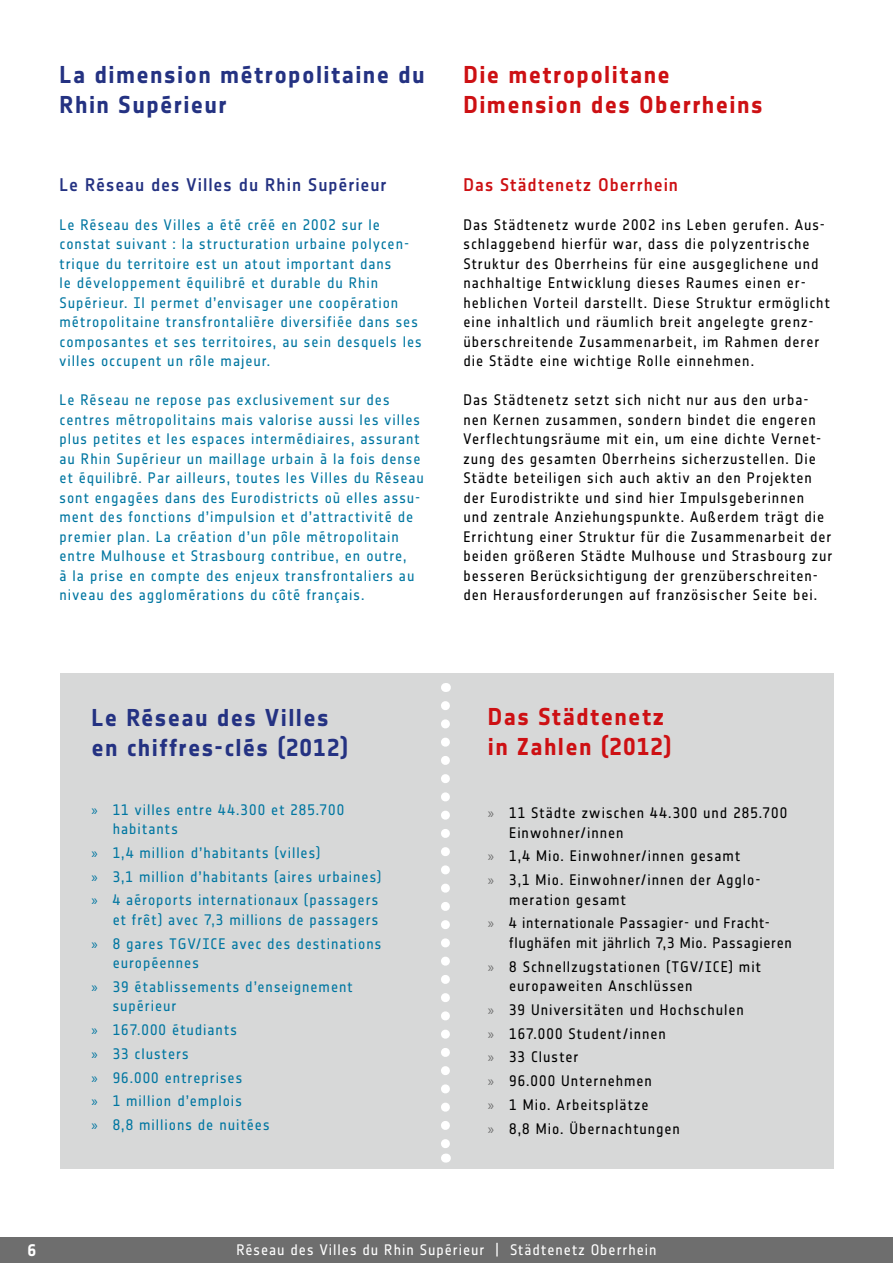
<style>
.page{position:relative;width:893px;height:1263px;background:#fff}
.page>*{position:absolute;margin:0;border:0;box-sizing:border-box;transform-origin:0 0}
.t1{font:24px/30px "Notes Bold Tf";letter-spacing:.055em;color:#243282}
.t2{font:24px/30px "Notes Bold Tf";letter-spacing:.055em;color:#cd1013}
.t3{font:18px "Notes Medium Tf";letter-spacing:.055em;color:#243282}
.t4{font:18px "Notes Medium Tf";letter-spacing:.055em;color:#cd1013}
.t5{font:16.5px "Notes Bold Tf";color:#fff}
.t6{font:15px/19.5px "Notes Regular Tf";letter-spacing:.06em;color:#000}
.t7{font:15px/19.5px "Notes Regular Tf";letter-spacing:.065em;color:#0076a1}
.t8{font:15px "Notes Regular Tf";letter-spacing:.06em;color:#fff}
.s1{font-family:"Myriad Pro"}
.s2{font-family:"Myriad Pro";color:#6e6e6e}
</style>
<div class="page">
<div style="left:0;top:1237px;width:893px;height:26px;background:#6e6e6e"></div>
<div style="left:60px;top:673px;width:773px;height:495px;background:#d7d8d8"></div>
<svg style="left:441px;top:706px;width:9px;height:456px"></svg>
<h1 class="t1" style="left:60px;top:59px;width:367px">La dimension métropolitaine du<br>Rhin Supérieur</h1>
<p class="t3" style="left:60px;top:174px;width:328px">Le Réseau des Villes du Rhin Supérieur</p>
<p class="t7" style="left:60px;top:214px;width:364px">Le Réseau des Villes a été créé en 2002 sur le constat suivant : la structuration urbaine polycen&shy;trique du territoire est un atout important dans<br>le développement équilibré et durable du Rhin Supérieur. Il permet d’envisager une coopération métropolitaine transfrontalière diversifiée dans ses composantes et ses territoires, au sein desquels les villes occupent un rôle majeur.</p>
<p class="t7" style="left:60px;top:390px;width:366px">Le Réseau ne repose pas exclusivement sur des centres métropolitains mais valorise aussi les villes plus petites et les espaces intermédiaires, assurant au Rhin Supérieur un maillage urbain à la fois dense et équilibré. Par ailleurs, toutes les Villes du Réseau sont engagées dans des Eurodistricts où elles assu&shy;ment des fonctions d’impulsion et d’attractivité de premier plan. La création d’un pôle métropolitain entre Mulhouse et Strasbourg contribue, en outre,<br>à la prise en compte des enjeux transfrontaliers au niveau des agglomérations du côté français.</p>
<h1 class="t2" style="left:463px;top:59px;width:301px">Die metropolitane<br>Dimension des Oberrheins</h1>
<p class="t4" style="left:463px;top:174px;width:216px">Das Städtenetz Oberrhein</p>
<p class="t6" style="left:463px;top:214px;width:368px">Das Städtenetz wurde 2002 ins Leben gerufen. Aus&shy;schlaggebend hierfür war, dass die polyzentrische Struktur des Oberrheins für eine ausgeglichene und nachhaltige Entwicklung dieses Raumes einen er&shy;heblichen Vorteil darstellt. Diese Struktur ermöglicht eine inhaltlich und räumlich breit angelegte grenz&shy;überschreitende Zusammenarbeit, im Rahmen derer die Städte eine wichtige Rolle einnehmen.</p>
<p class="t6" style="left:463px;top:390px;width:370px">Das Städtenetz setzt sich nicht nur aus den urba&shy;nen Kernen zusammen, sondern bindet die engeren Verflechtungsräume mit ein, um eine dichte Vernet&shy;zung des gesamten Oberrheins sicherzustellen. Die Städte beteiligen sich auch aktiv an den Projekten der Eurodistrikte und sind hier Impulsgeberinnen<br>und zentrale Anziehungspunkte. Außerdem trägt die Errichtung einer Struktur für die Zusammenarbeit der beiden größeren Städte Mulhouse und Strasbourg zur besseren Berücksichtigung der grenzüberschreiten&shy;den Herausforderungen auf französischer Seite bei.</p>
<h1 class="t1" style="left:91px;top:703px;width:258px">Le Réseau des Villes en chiffres-clés (2012)</h1>
<p class="t7" style="left:113px;top:800px;width:233px;text-indent:-21px"><span class="s1">»</span> 11 villes entre 44.300 et 285.700 habitants</p>
<p class="t7" style="left:91px;top:841px;width:291px;line-height:23.7px"><span class="s1">»</span> 1,4 million d’habitants (villes)<br><span class="s1">»</span> 3,1 million d’habitants (aires urbaines) <span class="s1">»</span> 4 aéroports internationaux (passagers</p>
<p class="t7" style="left:91px;top:908px;width:291px;line-height:23.7px;text-align:right">et frêt) avec 7,3 millions de passagers<br><span class="s1">»</span> 8 gares TGV/ICE avec des destinations</p>
<p class="t7" style="left:91px;top:951px;width:263px;line-height:23.7px;text-indent:21px">européennes<br><span class="s1">»</span> 39 établissements d’enseignement</p>
<p class="t7" style="left:91px;top:994px;width:180px;line-height:23.7px;text-indent:21px">supérieur<br><span class="s1">»</span> 167.000 étudiants<br><span class="s1">»</span> 33 clusters<br><span class="s1">»</span> 96.000 entreprises<br><span class="s1">»</span> 1 million d’emplois<br><span class="s1">»</span> 8,8 millions de nuitées</p>
<h1 class="t2" style="left:488px;top:702px;width:185px">Das Städtenetz in Zahlen (2012)</h1>
<p class="t6" style="left:509px;top:803px;width:279px;text-indent:-21px"><span class="s2">»</span> 11 Städte zwischen 44.300 und 285.700<br>Einwohner/innen</p>
<p class="t6" style="left:488px;top:844px;width:272px;line-height:23.7px"><span class="s2">»</span> 1,4 Mio. Einwohner/innen gesamt<br><span class="s2">»</span> 3,1 Mio. Einwohner/innen der Agglo-</p>
<p class="t6" style="left:488px;top:887px;width:283px;line-height:23.7px;text-indent:21px">meration gesamt<br><span class="s2">»</span> 4 internationale Passagier- und Fracht-</p>
<p class="t6" style="left:488px;top:931px;width:305px;line-height:23.7px;text-indent:21px">flughäfen mit jährlich 7,3 Mio. Passagieren <span class="s2">»</span> 8 Schnellzugstationen (TGV/ICE) mit</p>
<p class="t6" style="left:488px;top:974px;width:257px;line-height:23.7px;text-indent:21px">europaweiten Anschlüssen<br><span class="s2">»</span> 39 Universitäten und Hochschulen <span class="s2">»</span> 167.000 Student/innen<br><span class="s2">»</span> 33 Cluster<br><span class="s2">»</span> 96.000 Unternehmen<br><span class="s2">»</span> 1 Mio. Arbeitsplätze<br><span class="s2">»</span> 8,8 Mio. Übernachtungen</p>
<p class="t5" style="left:28px;top:1241px;width:10px">6</p>
<p class="t8" style="left:236px;top:1241px;width:422px">Réseau des Villes du Rhin Supérieur | Städtenetz Oberrhein</p>
</div>
